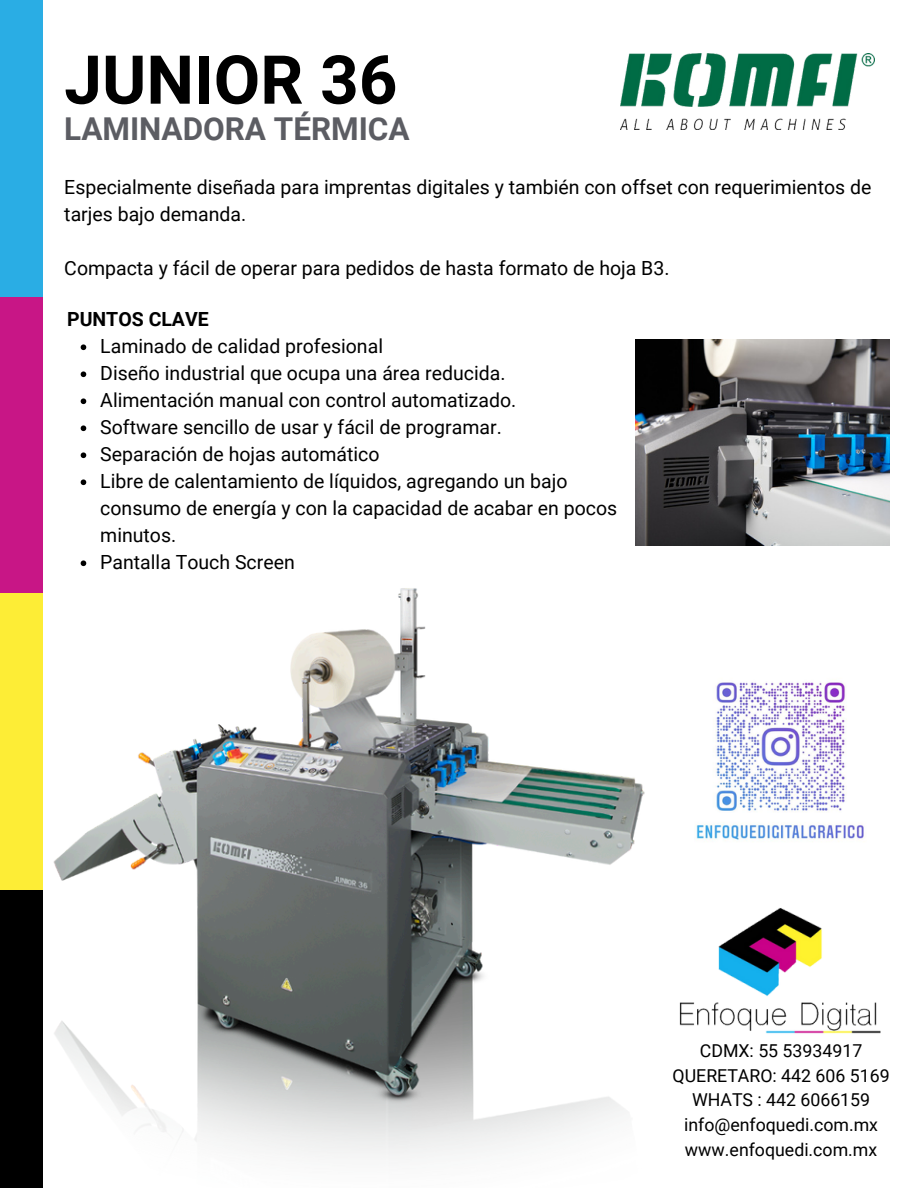
<style>
.page{position:relative;width:918px;height:1188px;background:#fff}
.page>*{position:absolute;margin:0;border:0;box-sizing:border-box;transform-origin:0 0}
.t1{font:700 67.5px "Roboto";color:#000}
.t2{font:700 31.5px "Roboto";color:#5c5d63}
.t3{font:19.5px/27px "Roboto";color:#000}
.t4{font:700 19.5px "Roboto";color:#000}
.t5{font:17.7px "Roboto";color:#000}
</style>
<div class="page">
<img style="left:620px;top:54px;width:254px;height:75px">
<img style="left:53px;top:588px;width:592px;height:570px">
<div style="left:0;top:0;width:43px;height:297px;background:#2aade4"></div>
<div style="left:0;top:297px;width:43px;height:297px;background:#c81686"></div>
<div style="left:0;top:594px;width:43px;height:297px;background:#fded36"></div>
<div style="left:0;top:891px;width:43px;height:297px;background:#000"></div>
<img style="left:696px;top:682px;width:168px;height:158px">
<img style="left:679px;top:908px;width:202px;height:126px">
<img style="left:636px;top:339px;width:254px;height:206px">
<svg style="left:81px;top:344px;width:5px;height:6px"></svg>
<svg style="left:81px;top:371px;width:5px;height:6px"></svg>
<svg style="left:81px;top:398px;width:5px;height:6px"></svg>
<svg style="left:81px;top:425px;width:5px;height:6px"></svg>
<svg style="left:81px;top:452px;width:5px;height:6px"></svg>
<svg style="left:81px;top:479px;width:5px;height:6px"></svg>
<svg style="left:81px;top:560px;width:5px;height:6px"></svg>
<p class="t1" style="left:64px;top:41px;width:335px">JUNIOR 36</p>
<p class="t2" style="left:64px;top:111px;width:347px">LAMINADORA TÉRMICA</p>
<p class="t3" style="left:64px;top:174px;width:809px">Especialmente diseñada para imprentas digitales y también con offset con requerimientos de tarjes bajo demanda.</p>
<p class="t3" style="left:64px;top:255px;width:607px">Compacta y fácil de operar para pedidos de hasta formato de hoja B3.</p>
<p class="t4" style="left:67px;top:308px;width:143px">PUNTOS CLAVE</p>
<p class="t3" style="left:100px;top:333px;width:284px">Laminado de calidad profesional</p>
<p class="t3" style="left:100px;top:360px;width:407px">Diseño industrial que ocupa una área reducida.</p>
<p class="t3" style="left:100px;top:387px;width:418px">Alimentación manual con control automatizado.</p>
<p class="t3" style="left:100px;top:414px;width:403px">Software sencillo de usar y fácil de programar.</p>
<p class="t3" style="left:100px;top:441px;width:281px">Separación de hojas automático</p>
<p class="t3" style="left:100px;top:468px;width:518px">Libre de calentamiento de líquidos, agregando un bajo consumo de energía y con la capacidad de acabar en pocos minutos.</p>
<p class="t3" style="left:100px;top:549px;width:196px">Pantalla Touch Screen</p>
<p class="t5" style="left:700px;top:1041px;width:164px">CDMX: 55 53934917</p>
<p class="t5" style="left:673px;top:1065px;width:219px">QUERETARO: 442 606 5169</p>
<p class="t5" style="left:692px;top:1090px;width:180px">WHATS : 442 6066159</p>
<p class="t5" style="left:684px;top:1115px;width:195px">info@enfoquedi.com.mx</p>
<p class="t5" style="left:685px;top:1139px;width:194px">www.enfoquedi.com.mx</p>
</div>
